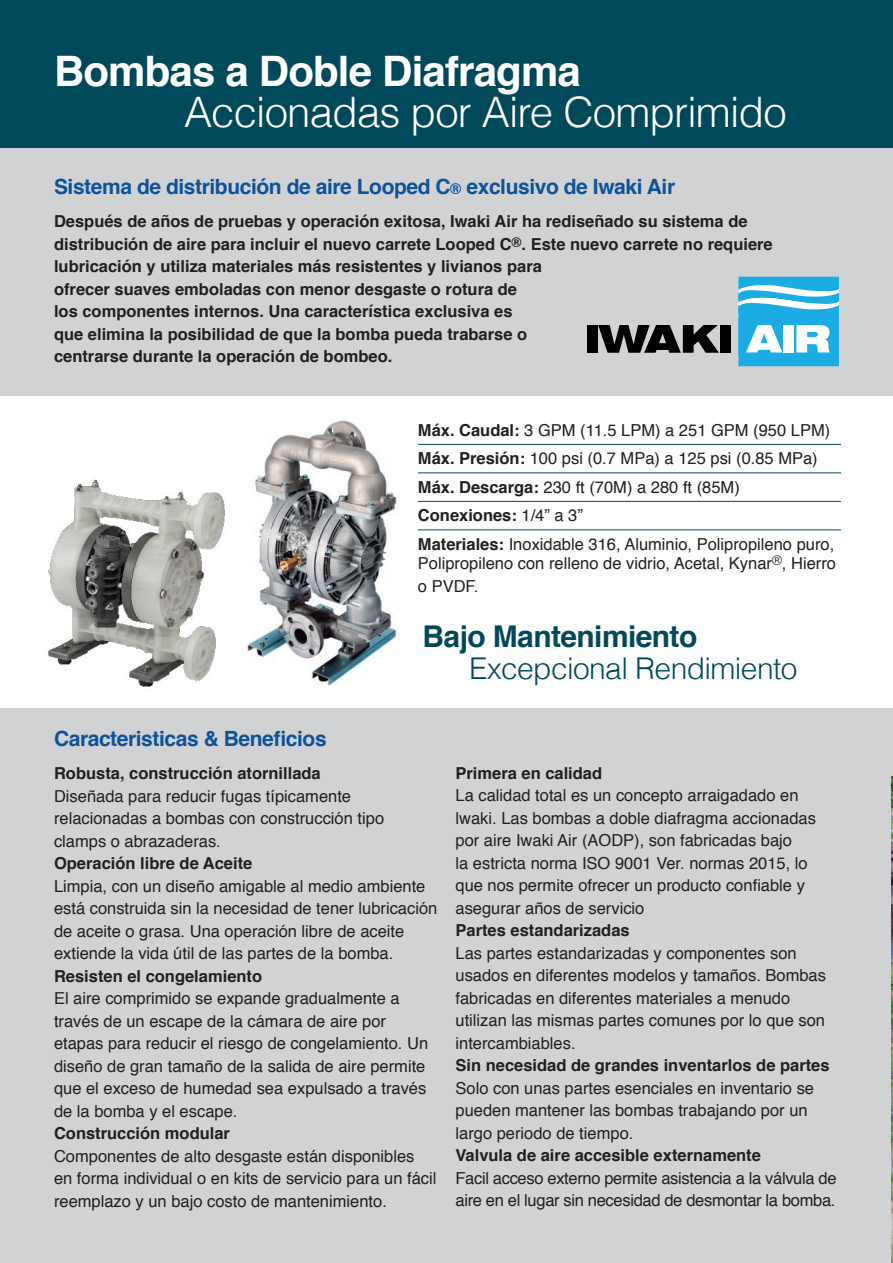
<style>
.page{position:relative;width:893px;height:1263px;background:#fff}
.page>*{position:absolute;margin:0;border:0;box-sizing:border-box;transform-origin:0 0}
.t1{font:300 42px "Helvetica";letter-spacing:-.02em;color:#fff}
.t2{font:700 42px "Helvetica";letter-spacing:-.02em;color:#fff}
.t3{font:300 30px "Helvetica";letter-spacing:-.02em;color:#00495b}
.t4{font:700 30px "Helvetica";letter-spacing:-.02em;color:#00495b}
.t5{font:700 21px "Helvetica";letter-spacing:-.02em;color:#0e539a}
.textocomun{font:16.5px/22.5px "Helvetica";color:#231f20}
.textocomun-2{font:700 16.5px/22.5px "Helvetica";color:#231f20}
.textocomun-3{font:16.5px/22.5px "Helvetica";letter-spacing:-.02em;color:#231f20}
.s1{font-size:15px}
.s2{font-weight:700}
.s3{font-weight:400}
</style>
<div class="page">
<div style="left:0;top:147px;width:893px;height:248px;background:#d1d2d4"></div>
<div style="left:0;top:708px;width:893px;height:555px;background:#d1d2d4"></div>
<div style="left:0;top:0;width:893px;height:147px;background:#00495b"></div>
<img style="left:246px;top:420px;width:151px;height:266px">
<hr style="left:418px;top:444px;width:423px;height:1px;background:#00495b">
<hr style="left:418px;top:472px;width:423px;height:1px;background:#00495b">
<hr style="left:418px;top:501px;width:423px;height:1px;background:#00495b">
<hr style="left:418px;top:529px;width:423px;height:1px;background:#00495b">
<img style="left:48px;top:480px;width:177px;height:207px">
<div style="left:587px;top:325px;width:10px;height:28px;background:#000001"></div>
<svg style="left:598px;top:325px;width:121px;height:28px"></svg>
<div style="left:720px;top:325px;width:11px;height:28px;background:#000001"></div>
<svg style="left:738px;top:277px;width:101px;height:89px;background:#61c5eb"></svg>
<p class="t2" style="left:54px;top:37px;width:528px">Bombas a Doble Diafragma</p>
<p class="t1" style="left:184px;top:78px;width:604px">Accionadas por Aire Comprimido</p>
<p class="t5" style="left:54px;top:170px;width:623px">Sistema de distribución de aire Looped C<span class="s1">®</span> exclusivo de Iwaki Air</p>
<p class="textocomun-2" style="left:54px;top:210px;width:720px">Después de años de pruebas y operación exitosa, Iwaki Air ha rediseñado su sistema de distribución de aire para incluir el nuevo carrete Looped C<sup>®</sup>. Este nuevo carrete no requiere lubricación y utiliza materiales más resistentes y livianos para<br>ofrecer suaves emboladas con menor desgaste o rotura de<br>los componentes internos. Una característica exclusiva es<br>que elimina la posibilidad de que la bomba pueda trabarse o<br>centrarse durante la operación de bombeo.</p>
<p class="textocomun" style="left:418px;top:419px;width:414px"><span class="s2">Máx. Caudal:</span> 3 GPM (11.5 LPM) a 251 GPM (950 LPM)</p>
<p class="textocomun" style="left:418px;top:448px;width:401px"><span class="s2">Máx. Presión:</span> 100 psi (0.7 MPa) a 125 psi (0.85 MPa)</p>
<p class="textocomun" style="left:418px;top:476px;width:323px"><span class="s2">Máx. Descarga:</span> 230 ft (70M) a 280 ft (85M)</p>
<p class="textocomun-2" style="left:418px;top:505px;width:167px">Conexiones: <span class="s3">1/4” a 3”</span></p>
<p class="textocomun" style="left:418px;top:535px;width:420px;line-height:19.5px"><span class="s2">Materiales:</span> Inoxidable 316, Aluminio, Polipropileno puro,<br>Polipropileno con relleno de vidrio, Acetal, Kynar<sup>®</sup>, Hierro</p>
<p class="textocomun" style="left:418px;top:575px;width:62px">o PVDF.</p>
<p class="t4" style="left:423px;top:613px;width:276px">Bajo Mantenimiento</p>
<p class="t3" style="left:469px;top:645px;width:330px">Excepcional Rendimiento</p>
<p class="t5" style="left:54px;top:722px;width:274px">Caracteristicas &amp; Beneficios</p>
<p class="textocomun-2" style="left:54px;top:762px;width:268px">Robusta, construcción atornillada</p>
<p class="textocomun" style="left:54px;top:785px;width:332px">Diseñada para reducir fugas típicamente relacionadas a bombas con construcción tipo clamps o abrazaderas.</p>
<p class="textocomun-2" style="left:54px;top:852px;width:200px">Operación libre de Aceite</p>
<p class="textocomun" style="left:54px;top:875px;width:385px">Limpia, con un diseño amigable al medio ambiente está construida sin la necesidad de tener lubricación de aceite o grasa. Una operación libre de aceite extiende la vida útil de las partes de la bomba.</p>
<p class="textocomun-2" style="left:54px;top:965px;width:210px">Resisten el congelamiento</p>
<p class="textocomun" style="left:54px;top:988px;width:376px">El aire comprimido se expande gradualmente a través de un escape de la cámara de aire por etapas para reducir el riesgo de congelamiento. Un diseño de gran tamaño de la salida de aire permite que el exceso de humedad sea expulsado a través de la bomba y el escape.</p>
<p class="textocomun-2" style="left:54px;top:1122px;width:178px">Construcción modular</p>
<p class="textocomun" style="left:54px;top:1145px;width:384px">Componentes de alto desgaste están disponibles en forma individual o en kits de servicio para un fácil reemplazo y un bajo costo de mantenimiento.</p>
<p class="textocomun-2" style="left:455px;top:762px;width:148px">Primera en calidad</p>
<p class="textocomun" style="left:455px;top:785px;width:362px">La calidad total es un concepto arraigadado en lwaki. Las bombas a doble diafragma accionadas por aire Iwaki Air (AODP), son fabricadas bajo<br>la estricta norma ISO 9001 Ver. normas 2015, lo que nos permite ofrecer un producto confiable y asegurar años de servicio</p>
<p class="textocomun-2" style="left:455px;top:919px;width:176px">Partes estandarizadas</p>
<p class="textocomun" style="left:455px;top:942px;width:372px">Las partes estandarizadas y componentes son usados en diferentes modelos y tamaños. Bombas fabricadas en diferentes materiales a menudo utilizan las mismas partes comunes por lo que son intercambiables.</p>
<p class="textocomun-2" style="left:455px;top:1054px;width:376px">Sin necesidad de grandes inventarlos de partes</p>
<p class="textocomun" style="left:455px;top:1077px;width:360px">Solo con unas partes esenciales en inventario se pueden mantener las bombas trabajando por un largo periodo de tiempo.</p>
<p class="textocomun-2" style="left:455px;top:1144px;width:307px">Valvula de aire accesible externamente</p>
<p class="textocomun-3" style="left:455px;top:1167px;width:383px">Facil acceso externo permite asistencia a la válvula de aire en el lugar sin necesidad de desmontar la bomba.</p>
</div>
